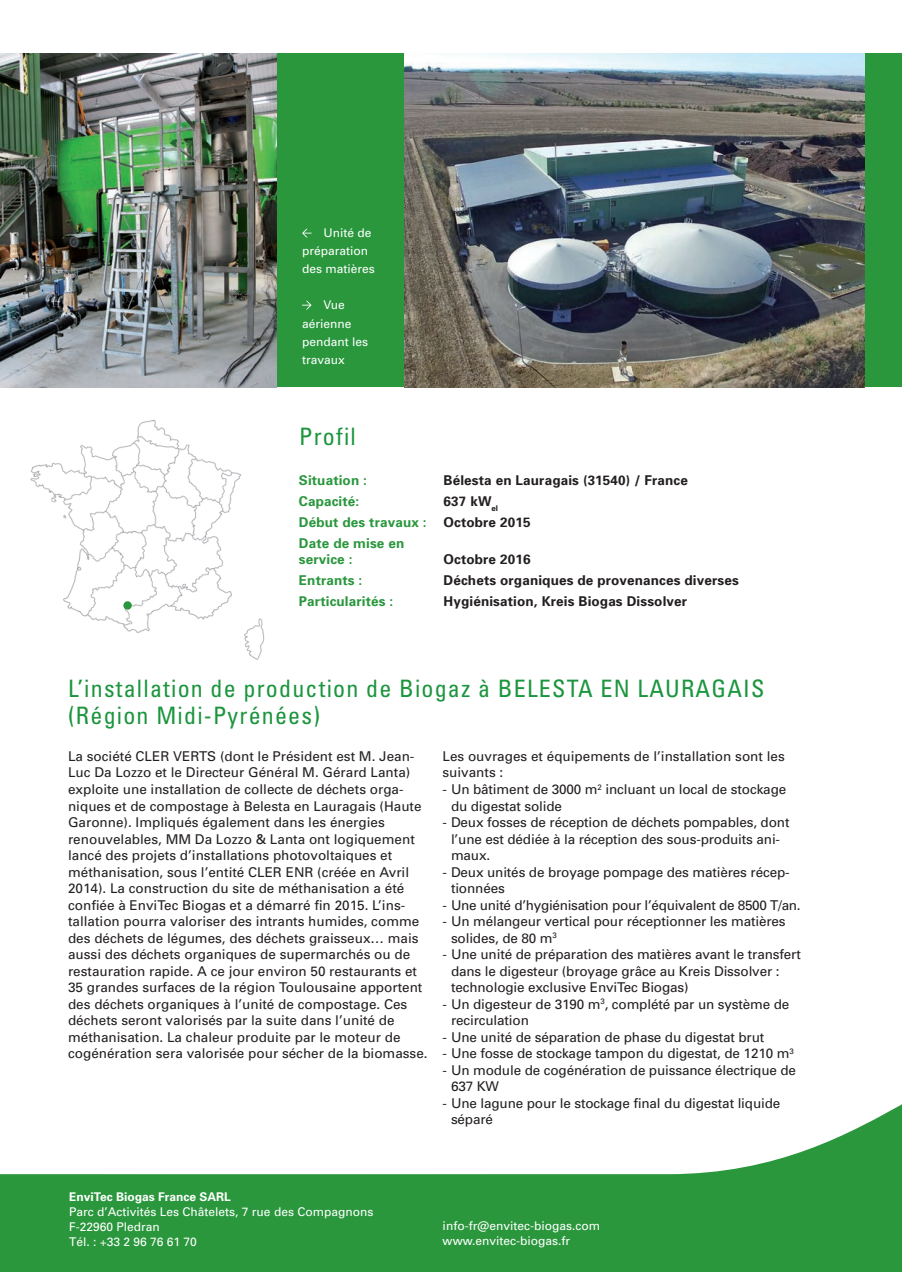
<style>
.page{position:relative;width:902px;height:1272px;background:#fff}
.page>*{position:absolute;margin:0;border:0;box-sizing:border-box;transform-origin:0 0}
.t1{font:condensed 24px/27px "Univers";letter-spacing:.05em;color:#1b953e}
.t2{font:13.5px/16.5px "Univers";color:#231f20}
.t3{font:700 13.5px "Univers";letter-spacing:.01em;color:#231f20}
.t4{font:700 13.5px/20.7px "Univers";letter-spacing:.01em;color:#2a973d}
.t5{font:13.5px "Univers";letter-spacing:-.02em;color:#231f20}
.t6{font:12px/18px "Univers";color:#fff}
.t7{font:700 12px "Univers";color:#fff}
.s1{color:#231f20}
</style>
<div class="page">
<div style="left:0;top:54px;width:901px;height:333px;background:#2a973d"></div>
<img style="left:404px;top:54px;width:460px;height:333px">
<img style="left:0;top:54px;width:276px;height:333px">
<svg style="left:0;top:1105px;width:901px;height:166px;fill:#2a973d"></svg>
<img style="left:30px;top:420px;width:235px;height:240px">
<div style="left:123px;top:601px;width:9px;height:8px;background:#2a973d;border-radius:50%"></div>
<svg style="left:302px;top:229px;width:9px;height:8px"></svg>
<svg style="left:302px;top:301px;width:9px;height:8px"></svg>
<p class="t6" style="left:302px;top:224px;width:74px;text-indent:21px">Unité de préparation des matières</p>
<p class="t6" style="left:302px;top:296px;width:68px;text-indent:21px">Vue aérienne pendant les travaux</p>
<h1 class="t1" style="left:299px;top:422px;width:58px">Profil</h1>
<p class="t4" style="left:299px;top:470px;width:70px">Situation :</p>
<p class="t3" style="left:443px;top:472px;width:246px">Bélesta en Lauragais (31540) / France</p>
<p class="t4" style="left:299px;top:491px;width:62px">Capacité:</p>
<p class="t4" style="left:299px;top:491px;width:233px;text-indent:145px"><span class="s1">637 kW</span><sub>el<br></sub>Début des travaux : <span class="s1">Octobre 2015<br></span>Date de mise en</p>
<p class="t4" style="left:299px;top:549px;width:55px">service :</p>
<p class="t3" style="left:443px;top:551px;width:89px">Octobre 2016</p>
<p class="t4" style="left:299px;top:569px;width:65px">Entrants :</p>
<p class="t3" style="left:443px;top:572px;width:297px">Déchets organiques de provenances diverses</p>
<p class="t4" style="left:299px;top:590px;width:96px">Particularités :</p>
<p class="t3" style="left:443px;top:592px;width:245px">Hygiénisation, Kreis Biogas Dissolver</p>
<h1 class="t1" style="left:68px;top:674px;width:697px">L’installation de production de Biogaz à BELESTA EN LAURAGAIS (Région Midi-Pyrénées)</h1>
<p class="t2" style="left:68px;top:748px;width:361px">La société CLER VERTS (dont le Président est M. Jean-Luc Da Lozzo et le Directeur Général M. Gérard Lanta) exploite une installation de collecte de déchets orga&shy;niques et de compostage à Belesta en Lauragais (Haute Garonne). Impliqués également dans les énergies renouvelables, MM Da Lozzo &amp; Lanta ont logiquement lancé des projets d’installations photovoltaiques et méthanisation, sous l’entité CLER ENR (créée en Avril 2014). La construction du site de méthanisation a été confiée à EnviTec Biogas et a démarré fin 2015. L’ins&shy;tallation pourra valoriser des intrants humides, comme des déchets de légumes, des déchets graisseux… mais aussi des déchets organiques de supermarchés ou de restauration rapide. A ce jour environ 50 restaurants et 35 grandes surfaces de la région Toulousaine apportent des déchets organiques à l’unité de compostage. Ces déchets seront valorisés par la suite dans l’unité de méthanisation. La chaleur produite par le moteur de cogénération sera valorisée pour sécher de la biomasse.</p>
<p class="t2" style="left:442px;top:748px;width:344px">Les ouvrages et équipements de l’installation sont les suivants :</p>
<p class="t2" style="left:451px;top:781px;width:337px;text-indent:-9px">- Un bâtiment de 3000 m<sup>2</sup> incluant un local de stockage du digestat solide</p>
<p class="t2" style="left:451px;top:814px;width:340px;text-indent:-9px">- Deux fosses de réception de déchets pompables, dont l’une est dédiée à la réception des sous-produits ani&shy;maux.</p>
<p class="t2" style="left:451px;top:863px;width:340px;text-indent:-9px">- Deux unités de broyage pompage des matières récep&shy;tionnées</p>
<p class="t5" style="left:442px;top:896px;width:359px">- Une unité d’hygiénisation pour l’équivalent de 8500 T/an.</p>
<p class="t2" style="left:451px;top:913px;width:336px;text-indent:-9px">- Un mélangeur vertical pour réceptionner les matières solides, de 80 m<sup>3</sup></p>
<p class="t2" style="left:451px;top:946px;width:351px;text-indent:-9px">- Une unité de préparation des matières avant le transfert dans le digesteur (broyage grâce au Kreis Dissolver : technologie exclusive EnviTec Biogas)</p>
<p class="t2" style="left:451px;top:995px;width:340px;text-indent:-9px">- Un digesteur de 3190 m<sup>3</sup>, complété par un système de recirculation</p>
<p class="t2" style="left:442px;top:1028px;width:323px">- Une unité de séparation de phase du digestat brut</p>
<p class="t2" style="left:442px;top:1045px;width:353px">- Une fosse de stockage tampon du digestat, de 1210 m<sup>3</sup></p>
<p class="t2" style="left:451px;top:1061px;width:346px;text-indent:-9px">- Un module de cogénération de puissance électrique de<br>637 KW</p>
<p class="t2" style="left:451px;top:1094px;width:331px;text-indent:-9px">- Une lagune pour le stockage final du digestat liquide séparé</p>
<p class="t7" style="left:69px;top:1189px;width:163px">EnviTec Biogas France SARL</p>
<p class="t6" style="left:69px;top:1203px;width:306px;line-height:15px">Parc d’Activités Les Châtelets, 7 rue des Compagnons<br>F-22960 Pledran<br>Tél. : +33 2 96 76 61 70</p>
<p class="t6" style="left:442px;top:1218px;width:159px;line-height:15px">info-fr@envitec-biogas.com www.envitec-biogas.fr</p>
</div>
